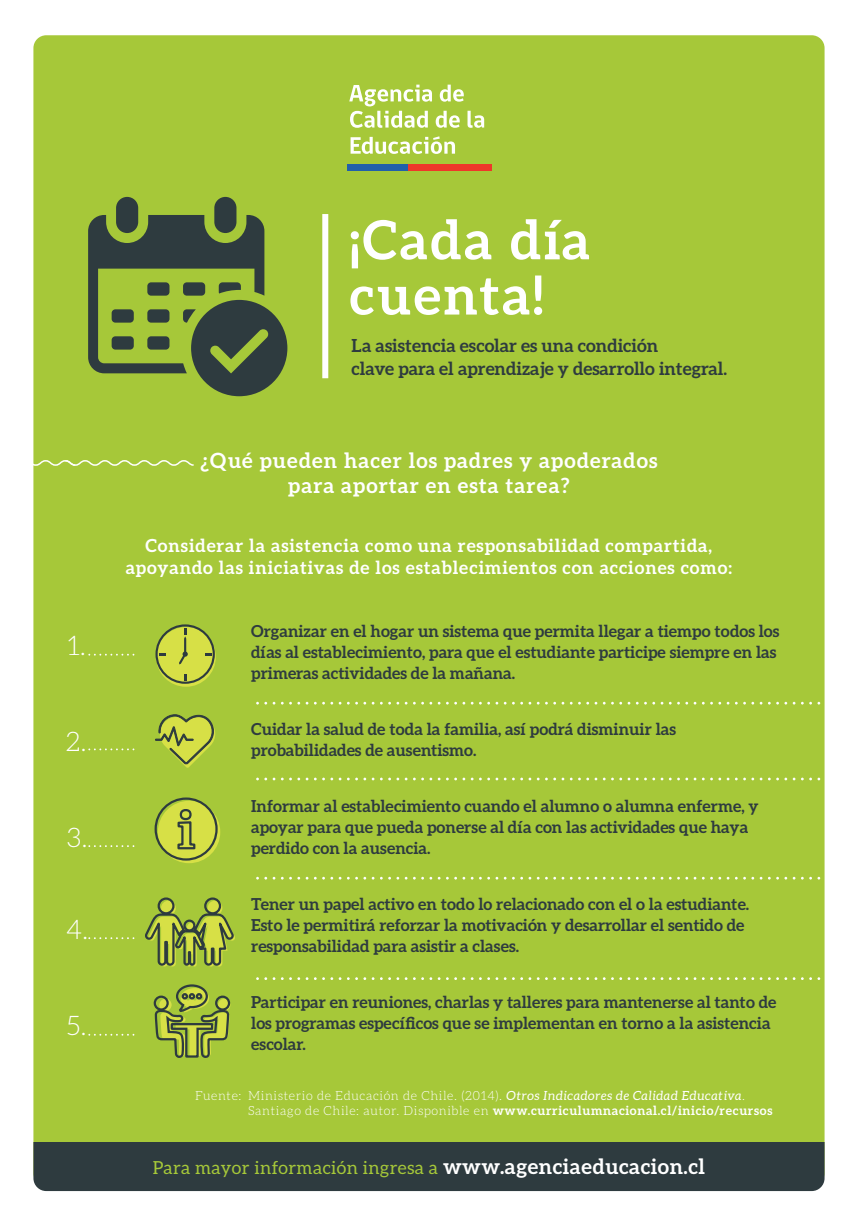
<style>
.page{position:relative;width:858px;height:1218px;background:#fff}
.page>*{position:absolute;margin:0;border:0;box-sizing:border-box;transform-origin:0 0}
.t1{font:700 54px/55.2px "Aleo";letter-spacing:.05em;color:#fff}
.t2{font:300 27px "Aleo";color:#fff}
.t3{font:700 21px/25.2px "Aleo";letter-spacing:.05em;color:#fff;text-align:center}
.t4{font:700 18px/21.6px "Aleo";letter-spacing:.05em;color:#fff;text-align:center}
.t5{font:700 18px/23.5px "Aleo";color:#2e3b3f}
.t6{font:18px "Aleo";letter-spacing:.025em;color:#a6c839}
.t7{font:700 16.5px/21px "Aleo";color:#2e3b3f}
.t8{font:300 12.6px/15.1px "Aleo";letter-spacing:.05em;color:#fff}
.s1{font-weight:400;font-style:italic}
.s2{font-weight:700}
.s3{font-weight:700;font-size:21px;color:#fff}
</style>
<div class="page">
<div style="left:33px;top:35px;width:791px;height:1150px;background:#a6c839;border-radius:13px"></div>
<div style="left:33px;top:1142px;width:791px;height:48px;background:#2e3b3f"></div>
<div style="left:322px;top:214px;width:6px;height:164px;background:#fff"></div>
<svg style="left:349px;top:85px;width:135px;height:43px"></svg>
<svg style="left:350px;top:136px;width:105px;height:18px"></svg>
<div style="left:347px;top:164px;width:61px;height:6px;background:#2160aa"></div>
<div style="left:408px;top:164px;width:84px;height:6px;background:#ee372a"></div>
<svg style="left:88px;top:653px;width:46px;height:2px"></svg>
<svg style="left:88px;top:748px;width:46px;height:2px"></svg>
<svg style="left:88px;top:845px;width:46px;height:1px"></svg>
<svg style="left:88px;top:937px;width:46px;height:1px"></svg>
<svg style="left:88px;top:1033px;width:46px;height:2px"></svg>
<svg style="left:256px;top:701px;width:564px;height:3px"></svg>
<svg style="left:256px;top:777px;width:564px;height:3px"></svg>
<svg style="left:256px;top:977px;width:564px;height:2px"></svg>
<svg style="left:256px;top:876px;width:564px;height:3px"></svg>
<svg style="left:33px;top:459px;width:161px;height:7px"></svg>
<svg style="left:155px;top:624px;width:60px;height:59px"></svg>
<svg style="left:155px;top:714px;width:60px;height:53px"></svg>
<svg style="left:154px;top:797px;width:65px;height:64px"></svg>
<div style="left:153px;top:995px;width:16px;height:15px;border:2px solid #2e3b3f;border-radius:50%"></div>
<svg style="left:154px;top:984px;width:76px;height:74px"></svg>
<div style="left:214px;top:197px;width:22px;height:36px;background:#2e3b3f;border-radius:11px"></div>
<div style="left:116px;top:197px;width:22px;height:36px;background:#2e3b3f;border-radius:11px"></div>
<svg style="left:88px;top:215px;width:199px;height:181px"></svg>
<svg style="left:145px;top:897px;width:90px;height:69px"></svg>
<h2 class="t2" style="left:68px;top:631px;width:20px">1.</h2>
<h2 class="t2" style="left:66px;top:726px;width:22px">2.</h2>
<h2 class="t2" style="left:67px;top:822px;width:22px">3.</h2>
<h2 class="t2" style="left:66px;top:914px;width:24px">4.</h2>
<h2 class="t2" style="left:67px;top:1011px;width:21px">5.</h2>
<h1 class="t1" style="left:350px;top:211px;width:242px">¡Cada día cuenta!</h1>
<p class="t5" style="left:352px;top:333px;width:377px">La asistencia escolar es una condición<br>clave para el aprendizaje y desarrollo integral.</p>
<p class="t3" style="left:200px;top:447px;width:459px">¿Qué pueden hacer los padres y apoderados para aportar en esta tarea?</p>
<p class="t4" style="left:126px;top:534px;width:608px">Considerar la asistencia como una responsabilidad compartida, apoyando las iniciativas de los establecimientos con acciones como:</p>
<p class="t7" style="left:251px;top:620px;width:530px">Organizar en el hogar un sistema que permita llegar a tiempo todos los días al establecimiento, para que el estudiante participe siempre en las primeras actividades de la mañana.</p>
<p class="t7" style="left:251px;top:718px;width:426px">Cuidar la salud de toda la familia, así podrá disminuir las probabilidades de ausentismo.</p>
<p class="t7" style="left:251px;top:795px;width:509px">Informar al establecimiento cuando el alumno o alumna enferme, y apoyar para que pueda ponerse al día con las actividades que haya perdido con la ausencia.</p>
<p class="t7" style="left:251px;top:893px;width:499px">Tener un papel activo en todo lo relacionado con el o la estudiante.<br>Esto le permitirá reforzar la motivación y desarrollar el sentido de responsabilidad para asistir a clases.</p>
<p class="t7" style="left:251px;top:991px;width:527px">Participar en reuniones, charlas y talleres para mantenerse al tanto de los programas específicos que se implementan en torno a la asistencia escolar.</p>
<p class="t8" style="left:195px;top:1087px;width:48px">Fuente:</p>
<p class="t8" style="left:248px;top:1087px;width:526px">Ministerio de Educación de Chile. (2014). <span class="s1">Otros Indicadores de Calidad Educativa</span>.<br>Santiago de Chile: autor. Disponible en <span class="s2">www.curriculumnacional.cl/inicio/recursos</span></p>
<p class="t6" style="left:153px;top:1156px;width:554px">Para mayor información ingresa a <span class="s3">www.agenciaeducacion.cl</span></p>
</div>
